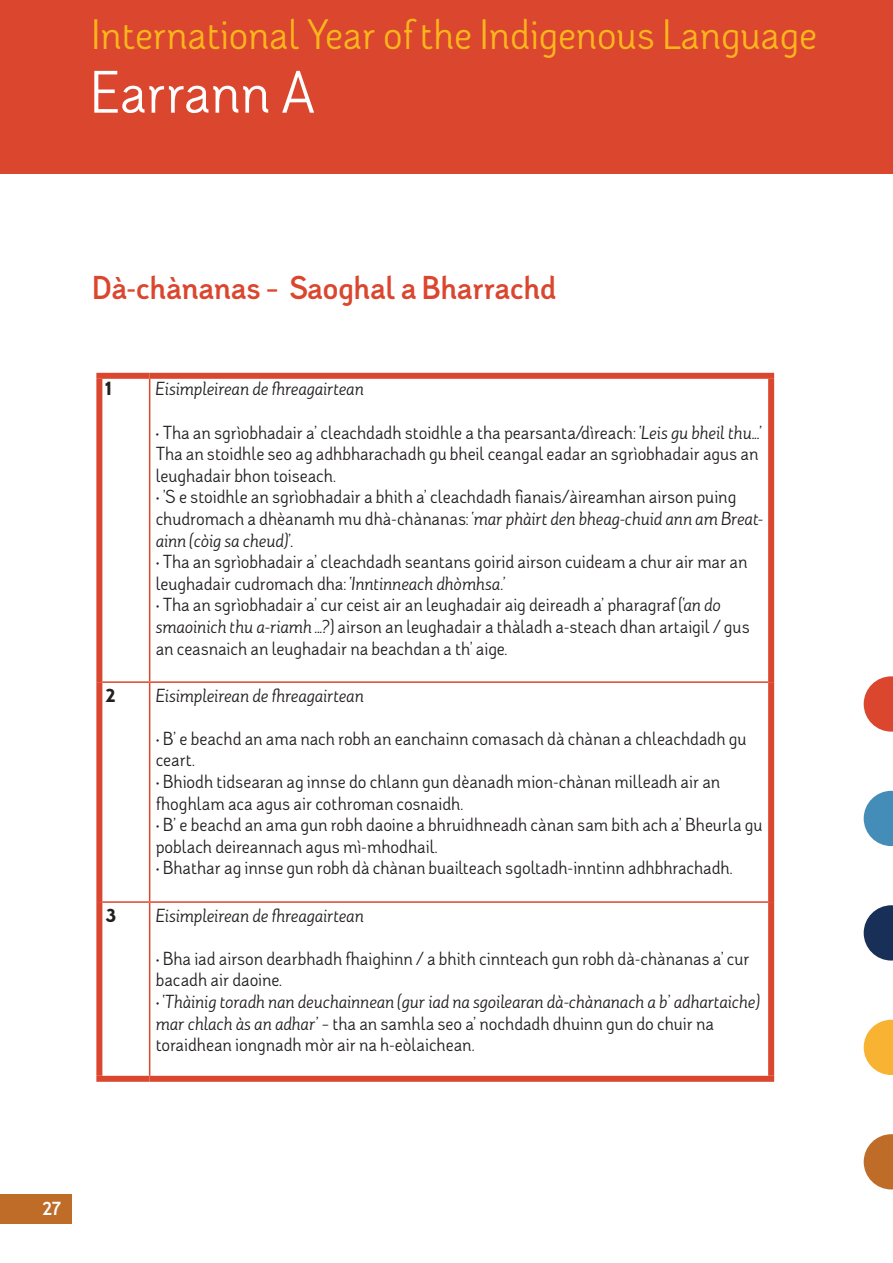
<style>
.page{position:relative;width:893px;height:1263px;background:#fff}
.page>*{position:absolute;margin:0;border:0;box-sizing:border-box;transform-origin:0 0}
.t1{font:57px "Adoquin";color:#fff}
.t2{font:40.5px "Adoquin";color:#fcb61c}
.t3{font:700 31.5px "Adoquin";color:#da462e}
.t4{font:18px/21.6px "Adoquin";color:#231f20}
.t5{font:italic 18px/21.6px "Adoquin";letter-spacing:.005em;color:#231f20}
.t6{font:900 18px "Adoquin";color:#231f20}
.t7{font:900 18px "Adoquin";color:#fff}
.s1{font-style:italic}
.s2{font-style:normal}
</style>
<div class="page">
<div style="left:0;top:1194px;width:72px;height:30px;background:#bf6c28"></div>
<div style="left:0;top:0;width:893px;height:174px;background:#da462e"></div>
<svg style="left:864px;top:1134px;width:29px;height:55px"></svg>
<svg style="left:864px;top:1020px;width:29px;height:55px"></svg>
<svg style="left:864px;top:905px;width:29px;height:55px"></svg>
<svg style="left:864px;top:791px;width:29px;height:55px"></svg>
<svg style="left:864px;top:676px;width:29px;height:56px"></svg>
<div style="left:96px;top:373px;width:54px;height:6px;background:#da462e"></div>
<div style="left:96px;top:379px;width:6px;height:303px;background:#da462e"></div>
<div style="left:150px;top:373px;width:624px;height:6px;background:#da462e"></div>
<div style="left:768px;top:379px;width:6px;height:303px;background:#da462e"></div>
<div style="left:96px;top:682px;width:6px;height:220px;background:#da462e"></div>
<div style="left:768px;top:682px;width:6px;height:220px;background:#da462e"></div>
<div style="left:96px;top:902px;width:6px;height:174px;background:#da462e"></div>
<div style="left:768px;top:902px;width:6px;height:174px;background:#da462e"></div>
<div style="left:96px;top:1076px;width:54px;height:6px;background:#da462e"></div>
<div style="left:150px;top:1076px;width:624px;height:6px;background:#da462e"></div>
<hr style="left:149px;top:379px;width:1px;height:302px;background:#da462e">
<hr style="left:102px;top:681px;width:48px;height:2px;background:#da462e">
<hr style="left:150px;top:681px;width:618px;height:2px;background:#da462e">
<hr style="left:149px;top:683px;width:1px;height:218px;background:#da462e">
<hr style="left:102px;top:901px;width:48px;height:2px;background:#da462e">
<hr style="left:150px;top:901px;width:618px;height:2px;background:#da462e">
<hr style="left:149px;top:903px;width:1px;height:173px;background:#da462e">
<p class="t2" style="left:91px;top:10px;width:727px">International Year of the Indigenous Language</p>
<p class="t1" style="left:90px;top:57px;width:228px">Earrann A</p>
<p class="t3" style="left:92px;top:268px;width:465px">Dà-chànanas – Saoghal a Bharrachd</p>
<p class="t6" style="left:105px;top:377px;width:7px">1</p>
<p class="t5" style="left:156px;top:378px;width:210px">Eisimpleirean de fhreagairtean</p>
<p class="t4" style="left:156px;top:421px;width:608px">• Tha an sgrìobhadair a’ cleachdadh stoidhle a tha pearsanta/dìreach: <span class="s1">‘Leis gu bheil thu...’<br></span>Tha an stoidhle seo ag adhbharachadh gu bheil ceangal eadar an sgrìobhadair agus an leughadair bhon toiseach.</p>
<p class="t4" style="left:156px;top:486px;width:609px">• ’S e stoidhle an sgrìobhadair a bhith a’ cleachdadh fianais/àireamhan airson puing chudromach a dhèanamh mu dhà-chànanas: <span class="s1">‘mar phàirt den bheag-chuid ann am Breat&shy;ainn (còig sa cheud)’.</span></p>
<p class="t4" style="left:156px;top:551px;width:593px">• Tha an sgrìobhadair a’ cleachdadh seantans goirid airson cuideam a chur air mar an leughadair cudromach dha: <span class="s1">‘Inntinneach dhòmhsa.’</span></p>
<p class="t4" style="left:156px;top:594px;width:596px">• Tha an sgrìobhadair a’ cur ceist air an leughadair aig deireadh a’ pharagraf (<span class="s1">‘an do smaoinich thu a-riamh ...?</span>) airson an leughadair a thàladh a-steach dhan artaigil / gus an ceasnaich an leughadair na beachdan a th’ aige.</p>
<p class="t6" style="left:105px;top:683px;width:12px">2</p>
<p class="t5" style="left:156px;top:684px;width:210px">Eisimpleirean de fhreagairtean</p>
<p class="t4" style="left:156px;top:728px;width:592px">• B’ e beachd an ama nach robh an eanchainn comasach dà chànan a chleachdadh gu ceart.</p>
<p class="t4" style="left:156px;top:771px;width:566px">• Bhiodh tidsearan ag innse do chlann gun dèanadh mion-chànan milleadh air an fhoghlam aca agus air cothroman cosnaidh.</p>
<p class="t4" style="left:156px;top:814px;width:608px">• B’ e beachd an ama gun robh daoine a bhruidhneadh cànan sam bith ach a’ Bheurla gu poblach deireannach agus mì-mhodhail.</p>
<p class="t4" style="left:156px;top:857px;width:579px">• Bhathar ag innse gun robh dà chànan buailteach sgoltadh-inntinn adhbhrachadh.</p>
<p class="t6" style="left:105px;top:903px;width:12px">3</p>
<p class="t5" style="left:156px;top:904px;width:210px">Eisimpleirean de fhreagairtean</p>
<p class="t4" style="left:156px;top:947px;width:596px">• Bha iad airson dearbhadh fhaighinn / a bhith cinnteach gun robh dà-chànanas a’ cur bacadh air daoine.</p>
<p class="t5" style="left:156px;top:991px;width:606px"><span class="s2">•</span> ‘Thàinig toradh nan deuchainnean (gur iad na sgoilearan dà-chànanach a b’ adhartaiche) mar chlach às an adhar’ <span class="s2">– tha an samhla seo a’ nochdadh dhuinn gun do chuir na toraidhean iongnadh mòr air na h-eòlaichean.</span></p>
<p class="t7" style="left:42px;top:1197px;width:20px">27</p>
</div>
